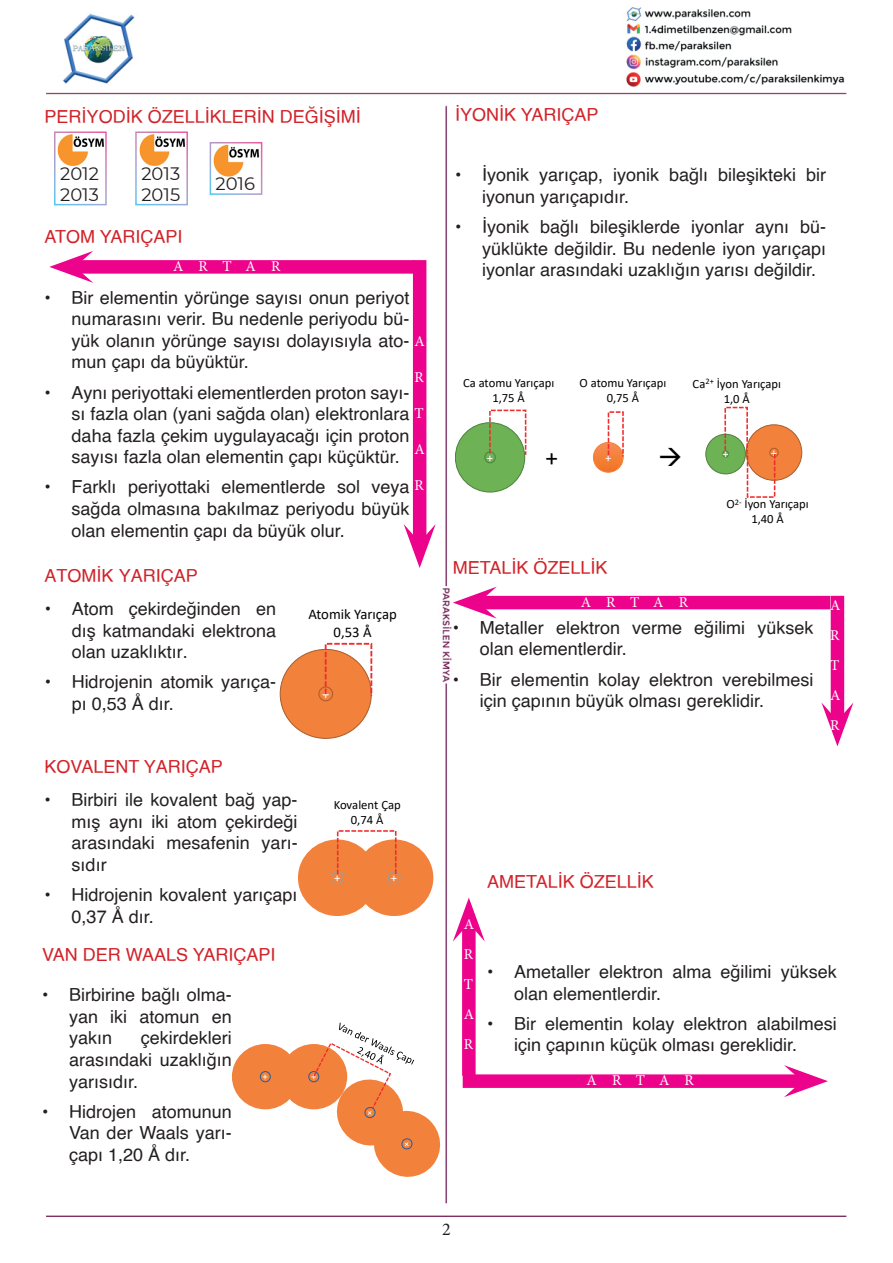
<style>
.page{position:relative;width:893px;height:1263px;background:#fff}
.page>*{position:absolute;margin:0;border:0;box-sizing:border-box;transform-origin:0 0}
.t1{font:25.2px "Calibri";color:#000001}
.t2{font:18px/21.6px "Helvetica";color:#231f20;text-align:justify}
.t3{font:18px "Helvetica";color:#d1232a}
.t4{font:18px/21.6px "Montserrat";color:#231f20}
.t5{font:18px "Minion Pro";color:#231f20}
.t6{font:15px/30px "Minion Pro";letter-spacing:.985em;color:#fff;text-align:justify}
.t7{font:14.7px/17.7px "Calibri";color:#000001;text-align:center}
.t8{font:14.7px "Calibri";color:#fff}
.t9{font:12.75px/15.3px "Calibri";color:#000001;text-align:center}
.t10{font:12.75px "Calibri";color:#fff}
.t11{font:12.6px/15.1px "Calibri";color:#000001;text-align:center}
.t12{font:12.6px "Calibri";color:#fff}
.t13{font:10.8px "Calibri";color:#fff}
</style>
<div class="page">
<img style="left:46px;top:7px;width:808px;height:1210px">
<div style="left:413px;top:260px;width:13px;height:282px;background:#ed028c"></div>
<svg style="left:404px;top:524px;width:32px;height:44px"></svg>
<div style="left:75px;top:260px;width:340px;height:14px;background:#ed028c"></div>
<svg style="left:49px;top:251px;width:44px;height:32px"></svg>
<div style="left:280px;top:649px;width:91px;height:89px;background:#f2813c;border-radius:50%"></div>
<div style="left:318px;top:686px;width:15px;height:15px;border:1px solid #a95c2b;border-radius:50%"></div>
<svg style="left:324px;top:642px;width:49px;height:56px"></svg>
<div style="left:298px;top:839px;width:78px;height:77px;background:#f2813c;border-radius:50%"></div>
<div style="left:331px;top:871px;width:12px;height:13px;border:1px solid #9a9d9e;border-radius:50%"></div>
<div style="left:355px;top:839px;width:78px;height:77px;background:#f2813c;border-radius:50%"></div>
<div style="left:388px;top:871px;width:12px;height:13px;border:1px solid #9a9d9e;border-radius:50%"></div>
<svg style="left:336px;top:829px;width:61px;height:48px"></svg>
<div style="left:232px;top:1044px;width:67px;height:65px;background:#f2813c;border-radius:50%"></div>
<div style="left:260px;top:1071px;width:11px;height:11px;border:1px solid #2a5b96;border-radius:50%"></div>
<div style="left:280px;top:1044px;width:67px;height:65px;background:#f2813c;border-radius:50%"></div>
<div style="left:308px;top:1071px;width:11px;height:11px;border:1px solid #2a5b96;border-radius:50%"></div>
<svg style="left:312px;top:1022px;width:128px;height:155px"></svg>
<div style="left:455px;top:423px;width:70px;height:69px;background:#6db255;border-radius:50%"></div>
<div style="left:484px;top:452px;width:12px;height:11px;border:1px solid #4e803c;border-radius:50%"></div>
<svg style="left:593px;top:442px;width:30px;height:30px"></svg>
<div style="left:593px;top:442px;width:30px;height:30px;border:1px solid #f2813c;border-radius:50%"></div>
<div style="left:706px;top:434px;width:39px;height:40px;background:#6db255;border-radius:50%"></div>
<div style="left:705px;top:434px;width:41px;height:40px;border:1px solid #4e803c;border-radius:50%"></div>
<div style="left:722px;top:451px;width:7px;height:6px;border:1px solid #4e803c;border-radius:50%"></div>
<div style="left:746px;top:425px;width:56px;height:55px;background:#f2813c;border-radius:50%"></div>
<div style="left:769px;top:448px;width:9px;height:9px;border:1px solid #a95c2b;border-radius:50%"></div>
<svg style="left:488px;top:409px;width:39px;height:47px"></svg>
<svg style="left:606px;top:410px;width:19px;height:50px"></svg>
<svg style="left:723px;top:406px;width:53px;height:93px"></svg>
<div style="left:831px;top:596px;width:13px;height:125px;background:#ed028c"></div>
<svg style="left:821px;top:702px;width:32px;height:44px"></svg>
<div style="left:479px;top:596px;width:351px;height:13px;background:#ed028c"></div>
<svg style="left:453px;top:587px;width:44px;height:32px"></svg>
<div style="left:463px;top:1074px;width:339px;height:14px;background:#ed028c"></div>
<svg style="left:784px;top:1065px;width:44px;height:32px"></svg>
<div style="left:462px;top:923px;width:14px;height:152px;background:#ed028c"></div>
<svg style="left:453px;top:897px;width:32px;height:44px"></svg>
<img style="left:213px;top:145px;width:46px;height:32px">
<div style="left:210px;top:142px;width:52px;height:53px;border:2px solid #fff"></div>
<img style="left:57px;top:134px;width:47px;height:32px">
<div style="left:54px;top:131px;width:53px;height:74px;border:2px solid #fff"></div>
<img style="left:138px;top:134px;width:47px;height:32px">
<div style="left:135px;top:131px;width:53px;height:74px;border:2px solid #fff"></div>
<svg style="left:660px;top:447px;width:21px;height:19px"></svg>
<p class="t3" style="left:45px;top:103px;width:318px">PERİYODİK ÖZELLİKLERİN DEĞİŞİMİ</p>
<p class="t4" style="left:60px;top:162px;width:40px">2012<br>2013</p>
<p class="t4" style="left:141px;top:162px;width:40px">2013<br>2015</p>
<p class="t3" style="left:45px;top:223px;width:139px">ATOM YARIÇAPI</p>
<p class="t4" style="left:215px;top:172px;width:41px">2016</p>
<p class="t6" style="left:173px;top:251px;width:109px">ARTAR</p>
<p class="t2" style="left:72px;top:287px;width:339px;text-indent:-27px">• Bir elementin yörünge sayısı onun periyot numarasını verir. Bu nedenle periyodu bü&shy;yük olanın yörünge sayısı dolayısıyla ato&shy;mun çapı da büyüktür.</p>
<p class="t2" style="left:72px;top:382px;width:339px;text-indent:-27px">• Aynı periyottaki elementlerden proton sayı&shy;sı fazla olan (yani sağda olan) elektronlara daha fazla çekim uygulayacağı için proton sayısı fazla olan elementin çapı küçüktür.</p>
<p class="t2" style="left:72px;top:477px;width:339px;text-indent:-27px">• Farklı periyottaki elementlerde sol veya sağda olmasına bakılmaz periyodu büyük olan elementin çapı da büyük olur.</p>
<p class="t6" style="left:415px;top:326px;width:12px">A</p>
<p class="t6" style="left:415px;top:362px;width:11px">R</p>
<p class="t6" style="left:415px;top:398px;width:11px">T</p>
<p class="t6" style="left:415px;top:434px;width:12px">A</p>
<p class="t6" style="left:415px;top:470px;width:11px">R</p>
<p class="t3" style="left:45px;top:561px;width:155px">ATOMİK YARIÇAP</p>
<p class="t2" style="left:72px;top:598px;width:206px;text-indent:-27px">• Atom çekirdeğinden en dış katmandaki elektrona olan uzaklıktır.</p>
<p class="t2" style="left:72px;top:672px;width:206px;text-indent:-27px">• Hidrojenin atomik yarıça&shy;pı 0,53 Å dır.</p>
<p class="t7" style="left:308px;top:605px;width:90px">Atomik Yarıçap<br>0,53 Å</p>
<p class="t8" style="left:322px;top:684px;width:9px">+</p>
<p class="t3" style="left:45px;top:752px;width:180px">KOVALENT YARIÇAP</p>
<p class="t2" style="left:72px;top:790px;width:227px;text-indent:-27px">• Birbiri ile kovalent bağ yap&shy;mış aynı iki atom çekirdeği arasındaki mesafenin yarı&shy;sıdır</p>
<p class="t2" style="left:72px;top:884px;width:227px;text-indent:-27px">• Hidrojenin kovalent yarıçapı<br>0,37 Å dır.</p>
<p class="t3" style="left:42px;top:941px;width:235px">VAN DER WAALS YARIÇAPI</p>
<p class="t9" style="left:334px;top:796px;width:69px">Kovalent Çap<br>0,74 Å</p>
<p class="t10" style="left:334px;top:869px;width:8px">+</p>
<p class="t10" style="left:391px;top:869px;width:8px">+</p>
<p class="t2" style="left:69px;top:984px;width:164px;text-indent:-27px">• Birbirine bağlı olma&shy;yan iki atomun en yakın</p>
<p class="t2" style="left:69px;top:1028px;width:164px;text-indent:72px">çekirdekleri arasındaki uzaklığın yarısıdır.</p>
<p class="t2" style="left:69px;top:1101px;width:164px;text-indent:-27px">• Hidrojen atomunun Van der Waals yarı&shy;çapı 1,20 Å dır.</p>
<p class="t13" style="left:263px;top:1069px;width:7px">+</p>
<p class="t13" style="left:311px;top:1069px;width:7px">+</p>
<p class="t3" style="left:455px;top:100px;width:145px">İYONİK YARIÇAP</p>
<p class="t2" style="left:482px;top:165px;width:346px;text-indent:-27px">• İyonik yarıçap, iyonik bağlı bileşikteki bir iyonun yarıçapıdır.</p>
<p class="t2" style="left:482px;top:216px;width:346px;text-indent:-27px">• İyonik bağlı bileşiklerde iyonlar aynı bü&shy;yüklükte değildir. Bu nedenle iyon yarıçapı iyonlar arasındaki uzaklığın yarısı değildir.</p>
<p class="t11" style="left:463px;top:375px;width:93px">Ca atomu Yarıçapı<br>1,75 Å</p>
<p class="t11" style="left:579px;top:375px;width:88px">O atomu Yarıçapı<br>0,75 Å</p>
<p class="t11" style="left:693px;top:375px;width:90px">Ca<sup>2+</sup> İyon Yarıçapı<br>1,0 Å</p>
<h1 class="t1" style="left:546px;top:440px;width:14px">+</h1>
<p class="t12" style="left:487px;top:449px;width:8px">+</p>
<p class="t12" style="left:605px;top:449px;width:8px">+</p>
<p class="t3" style="left:453px;top:553px;width:156px">METALİK ÖZELLİK</p>
<p class="t12" style="left:722px;top:445px;width:8px">+</p>
<p class="t12" style="left:771px;top:444px;width:8px">+</p>
<p class="t11" style="left:726px;top:496px;width:84px">O<sup>2-</sup> İyon Yarıçapı<br>1,40 Å</p>
<p class="t6" style="left:581px;top:587px;width:109px">ARTAR</p>
<p class="t6" style="left:830px;top:590px;width:12px">A R T A R</p>
<p class="t2" style="left:480px;top:617px;width:335px;text-indent:-27px">• Metaller elektron verme eğilimi yüksek olan elementlerdir.</p>
<p class="t2" style="left:480px;top:669px;width:335px;text-indent:-27px">• Bir elementin kolay elektron verebilmesi için çapının büyük olması gereklidir.</p>
<p class="t6" style="left:464px;top:910px;width:12px">A R T A R</p>
<p class="t3" style="left:487px;top:867px;width:168px">AMETALİK ÖZELLİK</p>
<p class="t2" style="left:514px;top:961px;width:324px;text-indent:-27px">• Ametaller elektron alma eğilimi yüksek olan elementlerdir.</p>
<p class="t2" style="left:514px;top:1013px;width:324px;text-indent:-27px">• Bir elementin kolay elektron alabilmesi için çapının küçük olması gereklidir.</p>
<p class="t6" style="left:587px;top:1065px;width:109px">ARTAR</p>
<p class="t5" style="left:442px;top:1217px;width:10px">2</p>
</div>
